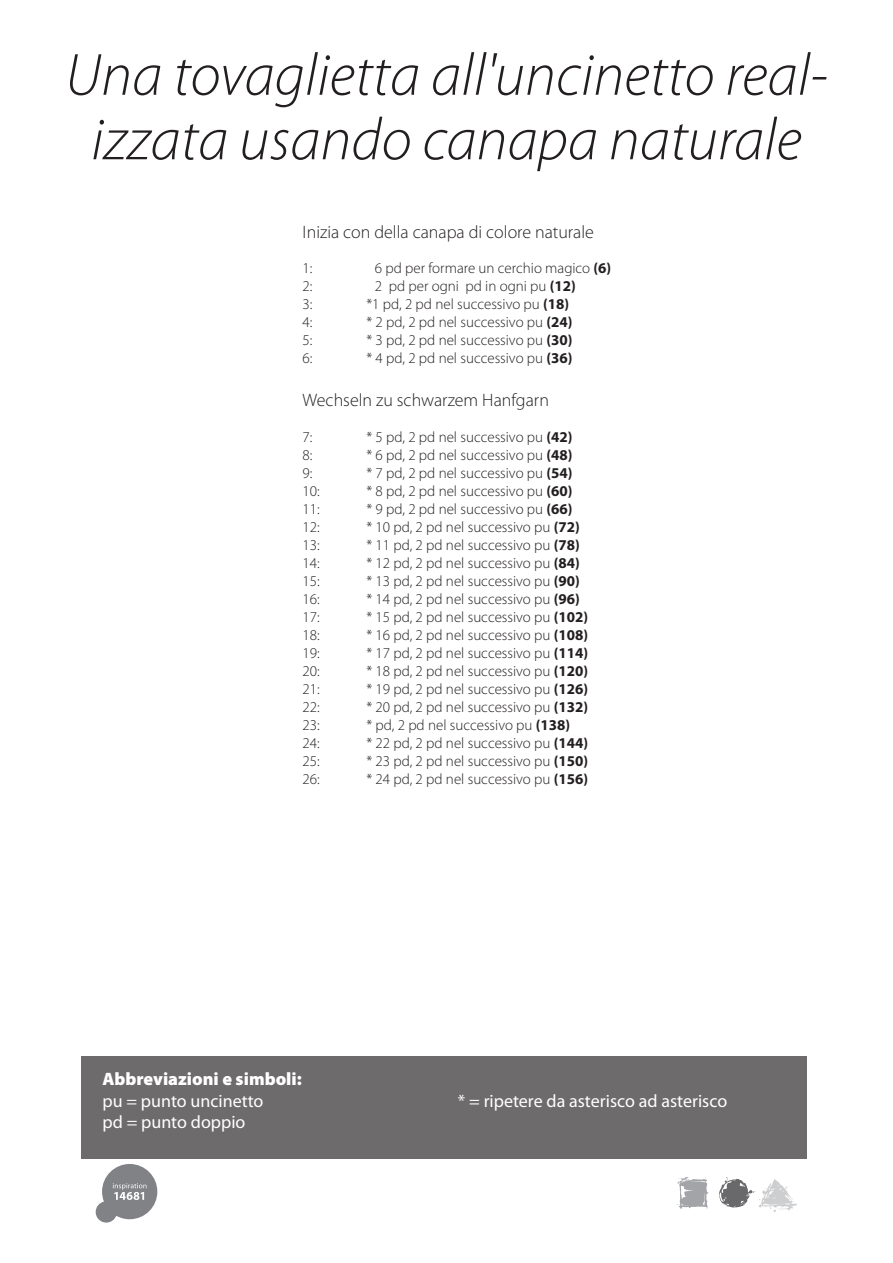
<style>
.page{position:relative;width:893px;height:1263px;background:#fff}
.page>*{position:absolute;margin:0;border:0;box-sizing:border-box;transform-origin:0 0}
.t1{font:italic 300 60px/64.5px "Myriad Pro";color:#231f20;text-align:center}
.t2{font:18px/21.6px "Myriad Pro";color:#fff}
.t3{font:300 18px "Myriad Pro";color:#231f20}
.t4{font:900 18px "Myriad Pro";color:#fff}
.t5{font:300 15px "Myriad Pro";color:#231f20}
.s1{font-weight:700}
</style>
<div class="page">
<svg style="left:676px;top:1177px;width:33px;height:32px"></svg>
<svg style="left:719px;top:1177px;width:78px;height:35px"></svg>
<div style="left:81px;top:1057px;width:725px;height:102px;background:#6e6b6c"></div>
<svg style="left:96px;top:1164px;width:61px;height:58px"></svg>
<h1 class="t1" style="left:65px;top:42px;width:764px">Una tovaglietta all'uncinetto real&shy;izzata usando canapa naturale</h1>
<p class="t3" style="left:303px;top:221px;width:293px">Inizia con della canapa di colore naturale</p>
<p class="t5" style="left:303px;top:258px;width:11px">1:</p>
<p class="t5" style="left:375px;top:258px;width:238px">6 pd per formare un cerchio magico <span class="s1">(6)</span></p>
<p class="t5" style="left:303px;top:276px;width:11px">2:</p>
<p class="t5" style="left:375px;top:276px;width:202px">2 pd per ogni pd in ogni pu <span class="s1">(12)</span></p>
<p class="t5" style="left:303px;top:294px;width:11px">3:</p>
<p class="t5" style="left:366px;top:294px;width:204px">*1 pd, 2 pd nel successivo pu <span class="s1">(18)</span></p>
<p class="t5" style="left:303px;top:312px;width:11px">4:</p>
<p class="t5" style="left:366px;top:312px;width:208px">* 2 pd, 2 pd nel successivo pu <span class="s1">(24)</span></p>
<p class="t5" style="left:303px;top:330px;width:11px">5:</p>
<p class="t5" style="left:366px;top:330px;width:208px">* 3 pd, 2 pd nel successivo pu <span class="s1">(30)</span></p>
<p class="t5" style="left:303px;top:348px;width:11px">6:</p>
<p class="t5" style="left:366px;top:348px;width:208px">* 4 pd, 2 pd nel successivo pu <span class="s1">(36)</span></p>
<p class="t3" style="left:303px;top:389px;width:248px">Wechseln zu schwarzem Hanfgarn</p>
<p class="t5" style="left:303px;top:428px;width:11px">7:</p>
<p class="t5" style="left:366px;top:428px;width:208px">* 5 pd, 2 pd nel successivo pu <span class="s1">(42)</span></p>
<p class="t5" style="left:303px;top:446px;width:11px">8:</p>
<p class="t5" style="left:366px;top:446px;width:208px">* 6 pd, 2 pd nel successivo pu <span class="s1">(48)</span></p>
<p class="t5" style="left:303px;top:464px;width:11px">9:</p>
<p class="t5" style="left:366px;top:464px;width:208px">* 7 pd, 2 pd nel successivo pu <span class="s1">(54)</span></p>
<p class="t5" style="left:303px;top:482px;width:19px">10:</p>
<p class="t5" style="left:366px;top:482px;width:208px">* 8 pd, 2 pd nel successivo pu <span class="s1">(60)</span></p>
<p class="t5" style="left:303px;top:500px;width:19px">11:</p>
<p class="t5" style="left:366px;top:500px;width:208px">* 9 pd, 2 pd nel successivo pu <span class="s1">(66)</span></p>
<p class="t5" style="left:303px;top:518px;width:19px">12:</p>
<p class="t5" style="left:366px;top:518px;width:215px">* 10 pd, 2 pd nel successivo pu <span class="s1">(72)</span></p>
<p class="t5" style="left:303px;top:536px;width:19px">13:</p>
<p class="t5" style="left:366px;top:536px;width:215px">* 11 pd, 2 pd nel successivo pu <span class="s1">(78)</span></p>
<p class="t5" style="left:303px;top:554px;width:19px">14:</p>
<p class="t5" style="left:366px;top:554px;width:215px">* 12 pd, 2 pd nel successivo pu <span class="s1">(84)</span></p>
<p class="t5" style="left:303px;top:572px;width:19px">15:</p>
<p class="t5" style="left:366px;top:572px;width:215px">* 13 pd, 2 pd nel successivo pu <span class="s1">(90)</span></p>
<p class="t5" style="left:303px;top:590px;width:19px">16:</p>
<p class="t5" style="left:366px;top:590px;width:215px">* 14 pd, 2 pd nel successivo pu <span class="s1">(96)</span></p>
<p class="t5" style="left:303px;top:608px;width:19px">17:</p>
<p class="t5" style="left:366px;top:608px;width:223px">* 15 pd, 2 pd nel successivo pu <span class="s1">(102)</span></p>
<p class="t5" style="left:303px;top:626px;width:19px">18:</p>
<p class="t5" style="left:366px;top:626px;width:223px">* 16 pd, 2 pd nel successivo pu <span class="s1">(108)</span></p>
<p class="t5" style="left:303px;top:644px;width:19px">19:</p>
<p class="t5" style="left:366px;top:644px;width:223px">* 17 pd, 2 pd nel successivo pu <span class="s1">(114)</span></p>
<p class="t5" style="left:303px;top:662px;width:19px">20:</p>
<p class="t5" style="left:366px;top:662px;width:223px">* 18 pd, 2 pd nel successivo pu <span class="s1">(120)</span></p>
<p class="t5" style="left:303px;top:680px;width:19px">21:</p>
<p class="t5" style="left:366px;top:680px;width:223px">* 19 pd, 2 pd nel successivo pu <span class="s1">(126)</span></p>
<p class="t5" style="left:303px;top:698px;width:19px">22:</p>
<p class="t5" style="left:366px;top:698px;width:223px">* 20 pd, 2 pd nel successivo pu <span class="s1">(132)</span></p>
<p class="t5" style="left:303px;top:716px;width:19px">23:</p>
<p class="t5" style="left:366px;top:716px;width:205px">* pd, 2 pd nel successivo pu <span class="s1">(138)</span></p>
<p class="t5" style="left:303px;top:734px;width:19px">24:</p>
<p class="t5" style="left:366px;top:734px;width:223px">* 22 pd, 2 pd nel successivo pu <span class="s1">(144)</span></p>
<p class="t5" style="left:303px;top:752px;width:19px">25:</p>
<p class="t5" style="left:366px;top:752px;width:223px">* 23 pd, 2 pd nel successivo pu <span class="s1">(150)</span></p>
<p class="t5" style="left:303px;top:770px;width:19px">26:</p>
<p class="t5" style="left:366px;top:770px;width:223px">* 24 pd, 2 pd nel successivo pu <span class="s1">(156)</span></p>
<p class="t4" style="left:102px;top:1067px;width:201px">Abbreviazioni e simboli:</p>
<p class="t2" style="left:102px;top:1089px;width:163px">pu = punto uncinetto pd = punto doppio</p>
<p class="t2" style="left:458px;top:1089px;width:271px">* = ripetere da asterisco ad asterisco</p>
</div>
